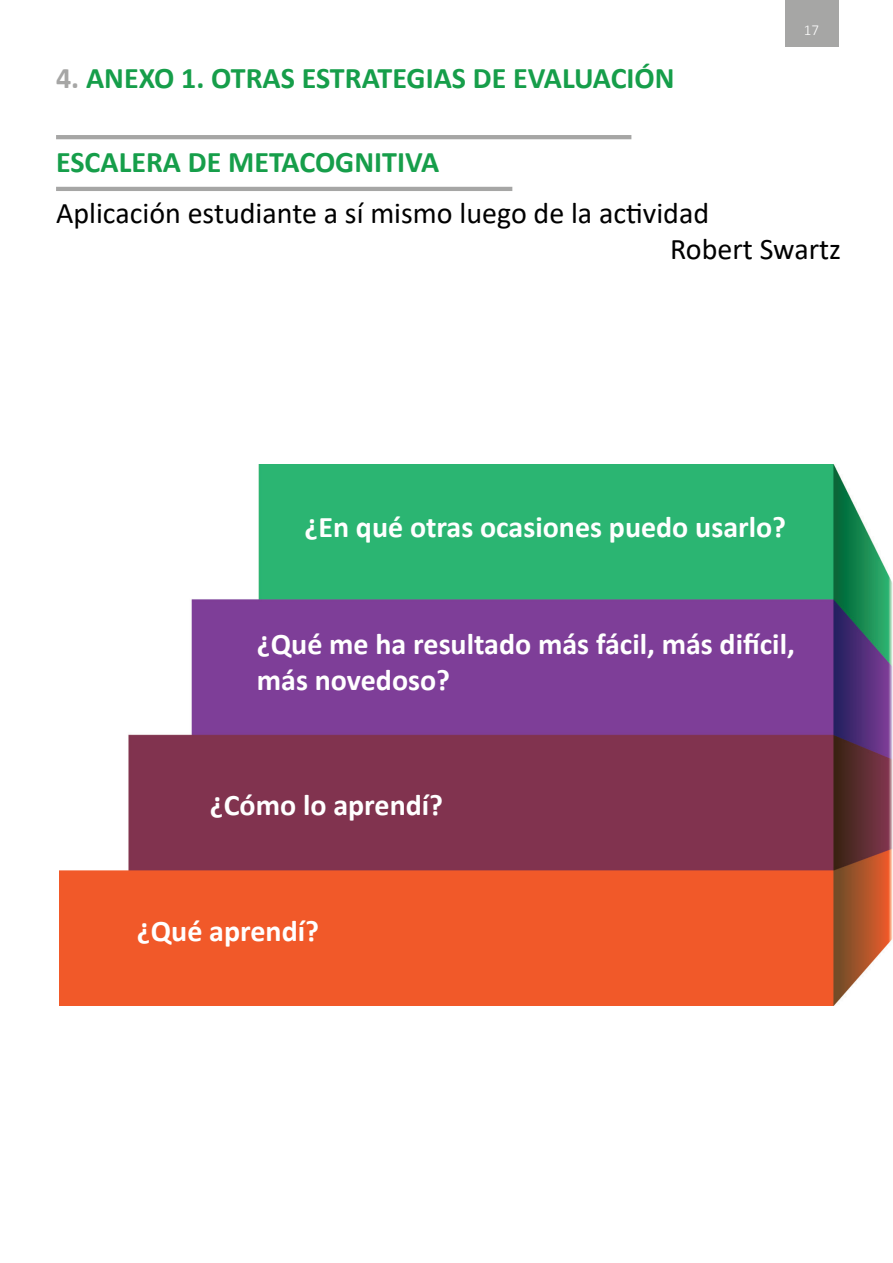
<style>
.page{position:relative;width:893px;height:1263px;background:#fff}
.page>*{position:absolute;margin:0;border:0;box-sizing:border-box;transform-origin:0 0}
.t1{font:700 30px/36px "Calibri";color:#fff}
.t2{font:700 30px "Calibri";color:#169e4a}
.t3{font:30px "Calibri";color:#000}
.t4{font:300 15px "Calibri";color:#fff}
.s1{color:#a6a6a5}
</style>
<div class="page">
<div style="left:786px;top:0;width:53px;height:47px;background:#a6a6a5"></div>
<hr style="left:56px;top:135px;width:575px;height:4px;background:#a6a6a5">
<hr style="left:56px;top:187px;width:456px;height:4px;background:#a6a6a5">
<img style="left:60px;top:464px;width:833px;height:541px">
<p class="t2" style="left:56px;top:57px;width:620px"><span class="s1">4.</span> ANEXO 1. OTRAS ESTRATEGIAS DE EVALUACIÓN</p>
<p class="t4" style="left:804px;top:21px;width:17px">17</p>
<p class="t2" style="left:56px;top:141px;width:385px">ESCALERA DE METACOGNITIVA</p>
<p class="t3" style="left:56px;top:193px;width:655px">Aplicación estudiante a sí mismo luego de la actividad</p>
<p class="t3" style="left:670px;top:229px;width:172px">Robert Swartz</p>
<p class="t1" style="left:304px;top:508px;width:483px">¿En qué otras ocasiones puedo usarlo?</p>
<p class="t1" style="left:257px;top:626px;width:539px">¿Qué me ha resultado más fácil, más difícil, más novedoso?</p>
<p class="t1" style="left:210px;top:787px;width:235px">¿Cómo lo aprendí?</p>
<p class="t1" style="left:137px;top:913px;width:184px">¿Qué aprendí?</p>
</div>
